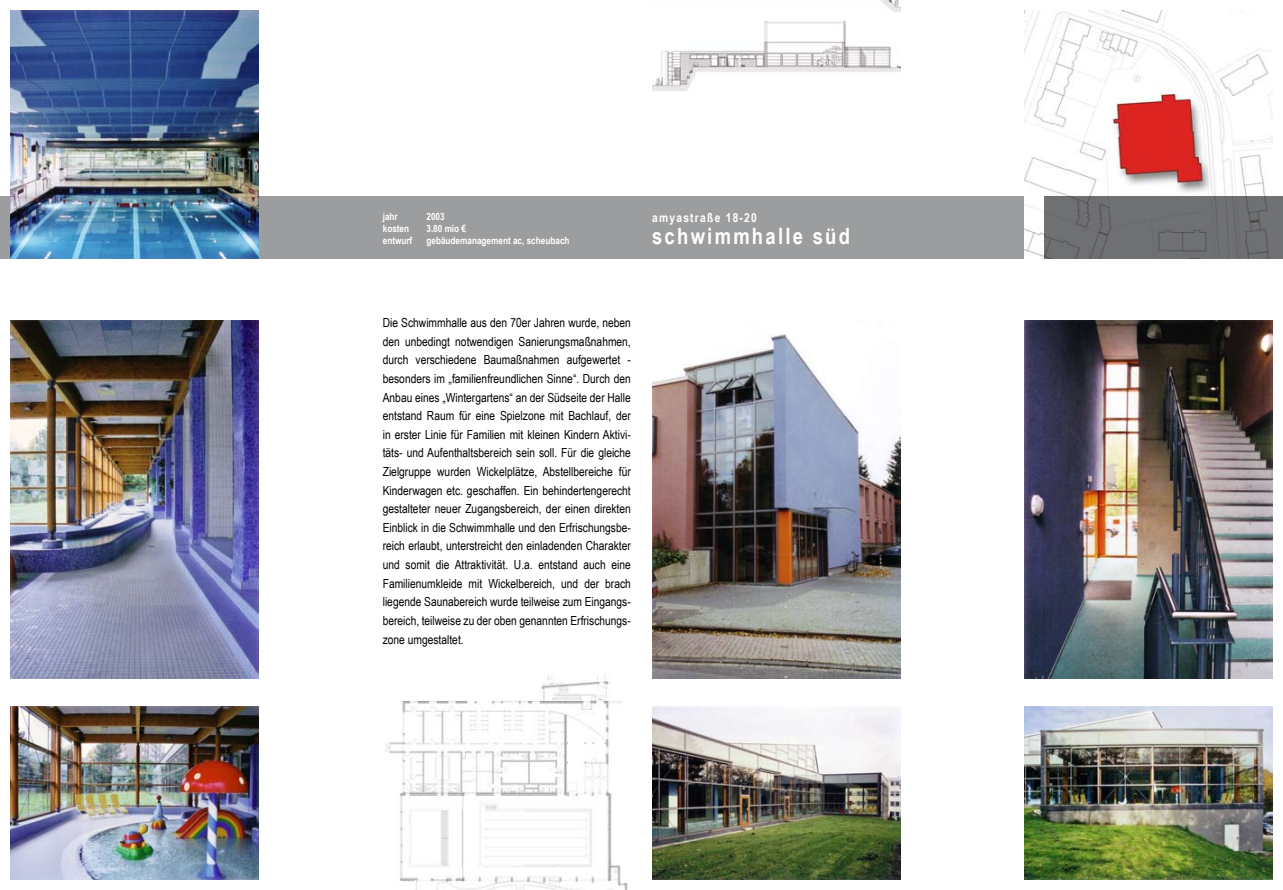
<style>
.page{position:relative;width:1283px;height:890px;background:#fff}
.page>*{position:absolute;margin:0;border:0;box-sizing:border-box;transform-origin:0 0}
.t1{font:700 22.5px "Arial Narrow";letter-spacing:.1em;color:#fff}
.t2{font:12.5px/18.6px "Arial Narrow";color:#000;text-align:justify}
.t3{font:700 12.5px "Arial Narrow";letter-spacing:.1em;color:#fff}
.t4{font:700 10px/12px "Arial Narrow";color:#fff}
</style>
<div class="page">
<div style="left:0;top:197px;width:641px;height:62px;background:#9c9d9f"></div>
<div style="left:641px;top:197px;width:383px;height:62px;background:#9c9d9f"></div>
<div style="left:1045px;top:197px;width:238px;height:62px;background:#707173"></div>
<img style="left:10px;top:321px;width:249px;height:357px">
<img style="left:11px;top:706px;width:248px;height:173px">
<img style="left:385px;top:674px;width:243px;height:215px">
<img style="left:10px;top:11px;width:249px;height:248px">
<img style="left:1024px;top:11px;width:248px;height:248px">
<img style="left:652px;top:334px;width:248px;height:344px">
<img style="left:652px;top:706px;width:248px;height:173px">
<img style="left:1024px;top:706px;width:248px;height:173px">
<img style="left:1024px;top:321px;width:248px;height:357px">
<img style="left:652px;top:0;width:248px;height:91px">
<p class="t4" style="left:383px;top:210px;width:31px">jahr kosten entwurf</p>
<p class="t4" style="left:426px;top:210px;width:145px">2003<br>3.80 mio €<br>gebäudemanagement ac, scheubach</p>
<p class="t3" style="left:652px;top:207px;width:106px">amyastraße 18-20</p>
<h1 class="t1" style="left:652px;top:219px;width:199px">schwimmhalle süd</h1>
<p class="t2" style="left:383px;top:313px;width:250px">Die Schwimmhalle aus den 70er Jahren wurde, neben den unbedingt notwendigen Sanierungsmaßnahmen, durch verschiedene Baumaßnahmen aufgewertet - besonders im „familienfreundlichen Sinne“. Durch den Anbau eines „Wintergartens“ an der Südseite der Halle entstand Raum für eine Spielzone mit Bachlauf, der in erster Linie für Familien mit kleinen Kindern Aktivi&shy;täts- und Aufenthaltsbereich sein soll. Für die gleiche Zielgruppe wurden Wickelplätze, Abstellbereiche für Kinderwagen etc. geschaffen. Ein behindertengerecht gestalteter neuer Zugangsbereich, der einen direkten Einblick in die Schwimmhalle und den Erfrischungsbe&shy;reich erlaubt, unterstreicht den einladenden Charakter und somit die Attraktivität. U.a. entstand auch eine Familienumkleide mit Wickelbereich, und der brach liegende Saunabereich wurde teilweise zum Eingangs&shy;bereich, teilweise zu der oben genannten Erfrischungs&shy;zone umgestaltet.</p>
</div>
